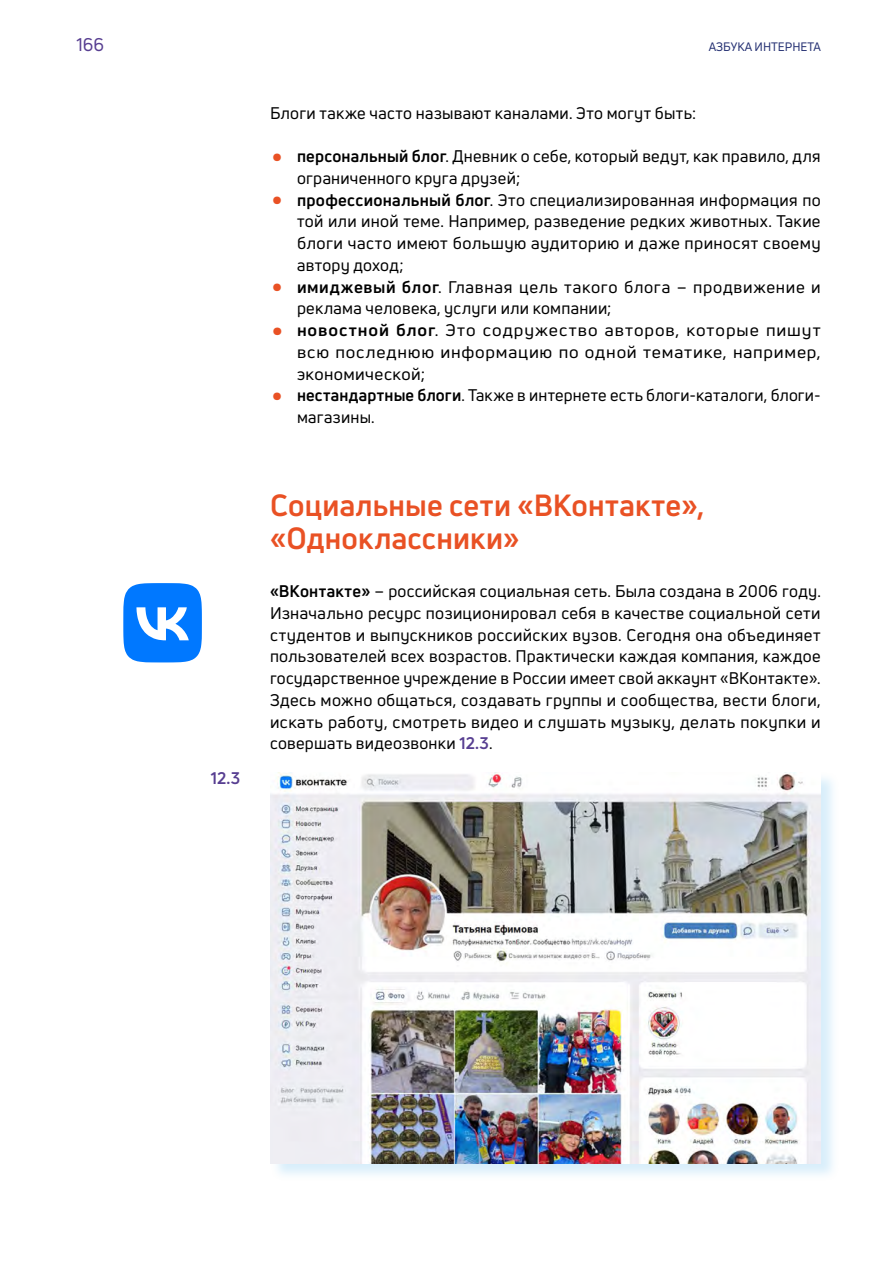
<style>
.page{position:relative;width:893px;height:1263px;background:#fff}
.page>*{position:absolute;margin:0;border:0;box-sizing:border-box;transform-origin:0 0}
.t1{font:700 30px/33px "Uni Neue";letter-spacing:.01em;color:#e95124}
.t2{font:18px "Uni Neue";color:#573e91}
.t3{font:16.5px/21.8px "Uni Neue";letter-spacing:.02em;color:#000}
.t4{font:16.5px/21.8px "Uni Neue";letter-spacing:.02em;color:#000;text-align:justify;scale:1.07 1}
.t5{font:700 16.5px "Uni Neue";color:#573e91}
.t6{font:12px "Uni Neue";color:#243072}
.s1{font-size:39px;color:#e95124}
.s2{font-weight:700}
.s3{font-weight:700;color:#573e91}
</style>
<div class="page">
<div style="left:270px;top:771px;width:570px;height:410px;background:#91cff3;opacity:.35"></div>
<img style="left:270px;top:772px;width:551px;height:391px">
<svg style="left:123px;top:583px;width:79px;height:79px"></svg>
<p class="t2" style="left:77px;top:33px;width:29px">166</p>
<p class="t6" style="left:709px;top:39px;width:114px">АЗБУКА ИНТЕРНЕТА</p>
<p class="t3" style="left:270px;top:102px;width:428px">Блоги также часто называют каналами. Это могут быть:</p>
<p class="t3" style="left:297px;top:145px;width:525px;text-indent:-27px"><span class="s1">•</span> <span class="s2">персональный блог</span>. Дневник о себе, который ведут, как правило, для ограниченного круга друзей;</p>
<p class="t3" style="left:297px;top:189px;width:525px;text-align:justify;text-indent:-27px"><span class="s1">•</span> <span class="s2">профессиональный блог</span>. Это специализированная информация по той или иной теме. Например, разведение редких животных. Такие блоги часто имеют большую аудиторию и даже приносят своему автору доход;</p>
<p class="t3" style="left:297px;top:276px;width:525px;text-indent:-27px"><span class="s1">•</span> <span class="s2">имиджевый блог</span>. Главная цель такого блога – продвижение и реклама человека, услуги или компании;</p>
<p class="t4" style="left:297px;top:319px;width:491px;text-indent:-27px"><span class="s1">•</span> <span class="s2">новостной блог</span>. Это содружество авторов, которые пишут всю последнюю информацию по одной тематике, например, экономической;</p>
<p class="t3" style="left:297px;top:384px;width:525px;text-indent:-27px"><span class="s1">•</span> <span class="s2">нестандартные блоги</span>. Также в интернете есть блоги-каталоги, блоги&shy;магазины.</p>
<p class="t5" style="left:211px;top:767px;width:31px">12.3</p>
<h1 class="t1" style="left:270px;top:488px;width:436px">Социальные сети «ВКонтакте», «Одноклассники»</h1>
<p class="t3" style="left:270px;top:580px;width:552px;text-align:justify"><span class="s2">«ВКонтакте»</span> – российская социальная сеть. Была создана в 2006 году.<br>Изначально ресурс позиционировал себя в качестве социальной сети студентов и выпускников российских вузов. Сегодня она объединяет пользователей всех возрастов. Практически каждая компания, каждое государственное учреждение в России имеет свой аккаунт «ВКонтакте».<br>Здесь можно общаться, создавать группы и сообщества, вести блоги, искать работу, смотреть видео и слушать музыку, делать покупки и совершать видеозвонки <span class="s3">12.3</span>.</p>
</div>
